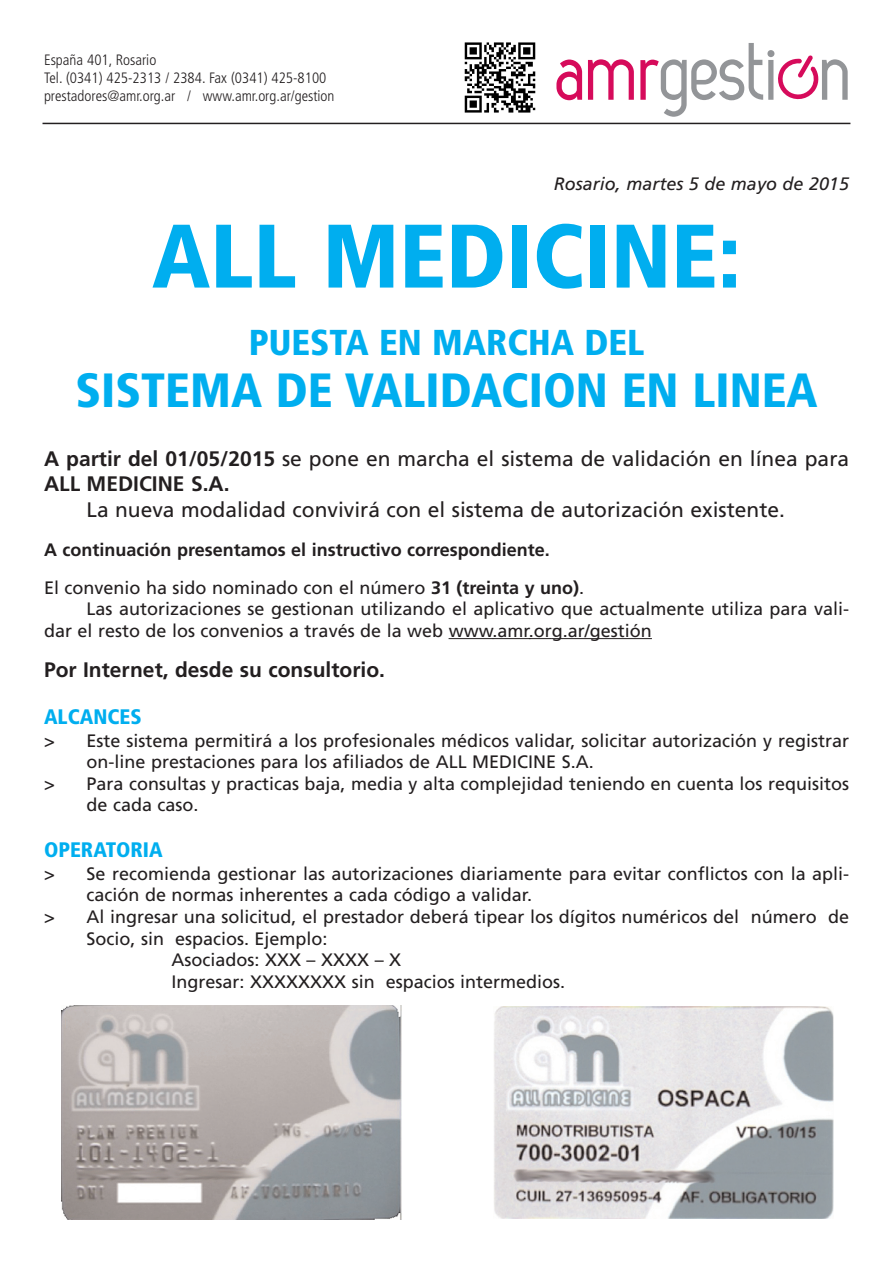
<style>
.page{position:relative;width:893px;height:1263px;background:#fff}
.page>*{position:absolute;margin:0;border:0;box-sizing:border-box;transform-origin:0 0}
.t1{font:900 condensed 90px "Frutiger";color:#00aeef}
.t2{font:900 condensed 48px "Frutiger";color:#00aeef}
.t3{font:900 condensed 36px "Frutiger";color:#00aeef}
.t4{font:21px/25.2px "Frutiger";color:#231f20}
.t5{font:700 21px "Frutiger";color:#231f20}
.t6{font:900 condensed 21px "Frutiger";color:#00aeef}
.t7{font:18px/21.6px "Frutiger";color:#231f20}
.t8{font:700 18px/37.8px "Frutiger";color:#231f20}
.t9{font:italic 18px "Frutiger";color:#231f20}
.t10{font:300 condensed 15px/18px "Frutiger";color:#231f20}
.s1{font-weight:700}
.s2{font-weight:400}
</style>
<div class="page">
<hr style="left:449px;top:638px;width:45px;height:1px;background:#231f20">
<hr style="left:493px;top:638px;width:38px;height:1px;background:#231f20">
<svg style="left:530px;top:638px;width:22px;height:1px"></svg>
<hr style="left:552px;top:638px;width:100px;height:1px;background:#231f20">
<svg style="left:556px;top:60px;width:26px;height:40px"></svg>
<svg style="left:588px;top:59px;width:46px;height:41px"></svg>
<svg style="left:640px;top:43px;width:208px;height:74px"></svg>
<hr style="left:43px;top:123px;width:807px;height:1px;background:#231f20">
<img style="left:464px;top:42px;width:72px;height:71px">
<img style="left:62px;top:1005px;width:340px;height:214px">
<img style="left:494px;top:1006px;width:340px;height:213px">
<p class="t10" style="left:44px;top:52px;width:292px">España 401, Rosario<br>Tel. (0341) 425-2313 / 2384. Fax (0341) 425-8100 prestadores@amr.org.ar / www.amr.org.ar/gestion</p>
<p class="t9" style="left:554px;top:177px;width:297px">Rosario, martes 5 de mayo de 2015</p>
<h1 class="t1" style="left:152px;top:220px;width:591px">ALL MEDICINE:</h1>
<h3 class="t3" style="left:249px;top:328px;width:397px">PUESTA EN MARCHA DEL</h3>
<h2 class="t2" style="left:75px;top:371px;width:744px">SISTEMA DE VALIDACION EN LINEA</h2>
<p class="t4" style="left:44px;top:448px;width:807px"><span class="s1">A partir del 01/05/2015</span> se pone en marcha el sistema de validación en línea para<br><span class="s1">ALL MEDICINE S.A.</span></p>
<p class="t4" style="left:87px;top:498px;width:700px">La nueva modalidad convivirá con el sistema de autorización existente.</p>
<p class="t8" style="left:44px;top:532px;width:542px">A continuación presentamos el instructivo correspondiente.<br><span class="s2">El convenio ha sido nominado con el número</span> 31 (treinta y uno)<span class="s2">.</span></p>
<p class="t7" style="left:44px;top:599px;width:806px;text-indent:43px">Las autorizaciones se gestionan utilizando el aplicativo que actualmente utiliza para vali&shy;dar el resto de los convenios a través de la web www.amr.org.ar/gestión</p>
<p class="t5" style="left:44px;top:661px;width:343px">Por Internet, desde su consultorio.</p>
<p class="t6" style="left:44px;top:708px;width:99px">ALCANCES</p>
<p class="t7" style="left:44px;top:731px;width:807px">&gt; Este sistema permitirá a los profesionales médicos validar, solicitar autorización y registrar</p>
<p class="t7" style="left:87px;top:752px;width:509px">on-line prestaciones para los afiliados de ALL MEDICINE S.A.</p>
<p class="t7" style="left:44px;top:774px;width:807px">&gt; Para consultas y practicas baja, media y alta complejidad teniendo en cuenta los requisitos</p>
<p class="t7" style="left:87px;top:796px;width:114px">de cada caso.</p>
<p class="t6" style="left:44px;top:841px;width:120px">OPERATORIA</p>
<p class="t7" style="left:44px;top:864px;width:807px">&gt; Se recomienda gestionar las autorizaciones diariamente para evitar conflictos con la apli-</p>
<p class="t7" style="left:87px;top:886px;width:447px">cación de normas inherentes a cada código a validar.</p>
<p class="t7" style="left:44px;top:907px;width:806px">&gt; Al ingresar una solicitud, el prestador deberá tipear los dígitos numéricos del número de</p>
<p class="t7" style="left:87px;top:929px;width:243px">Socio, sin espacios. Ejemplo:</p>
<p class="t7" style="left:172px;top:950px;width:231px">Asociados: XXX – XXXX – X</p>
<p class="t7" style="left:172px;top:972px;width:395px">Ingresar: XXXXXXXX sin espacios intermedios.</p>
</div>
